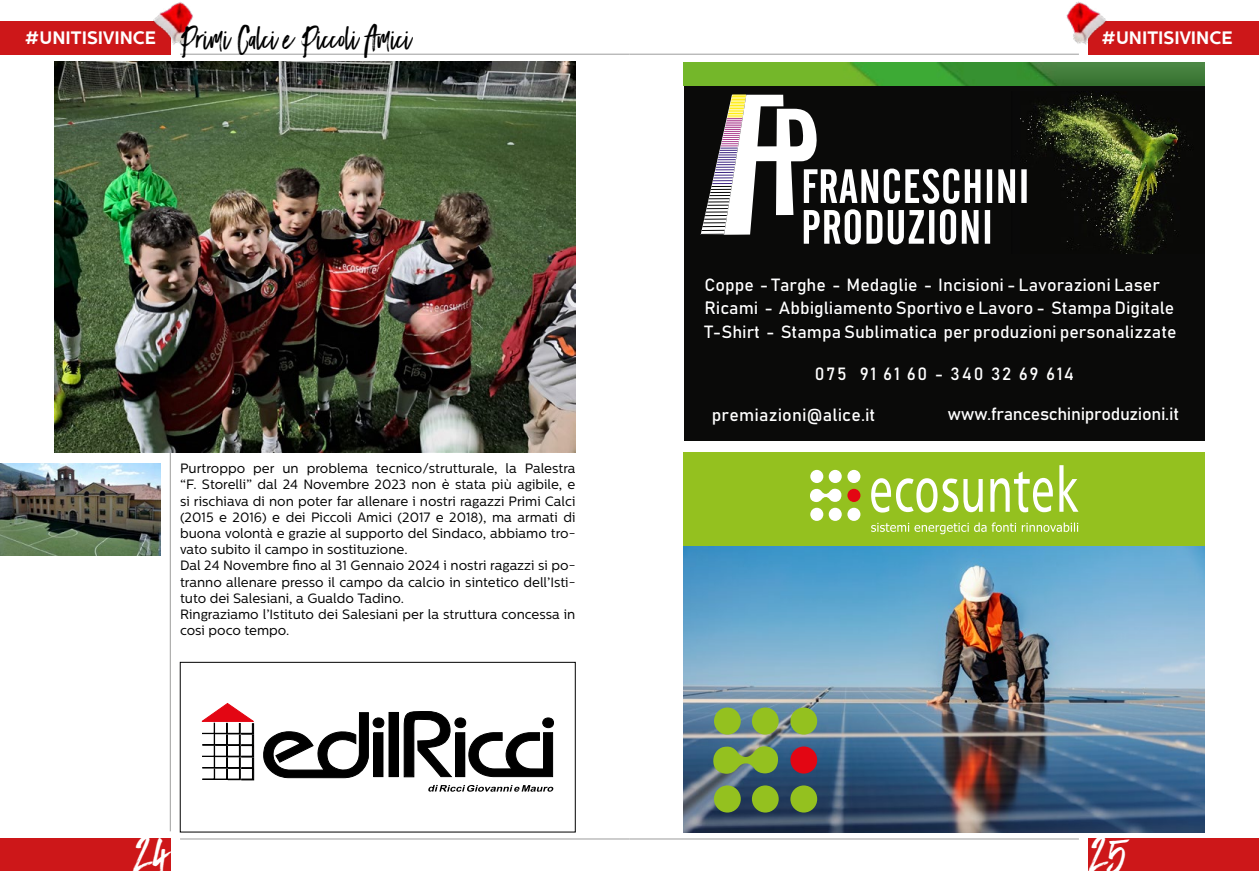
<style>
.page{position:relative;width:1259px;height:893px;background:#fff}
.page>*{position:absolute;margin:0;border:0;box-sizing:border-box;transform-origin:0 0}
.t1{font:45px "Black Diamond";color:#fff}
.t2{font:28.5px "Black Diamond";color:#000}
.t3{font:700 18px "Centrale Sans";color:#fff}
.t4{font:17.55px/23.5px "Bahnschrift";color:#fff}
.t5{font:17.55px "Bahnschrift";letter-spacing:-.02em;color:#fff}
.t6{font:17.55px "Bahnschrift";letter-spacing:.095em;color:#fff}
.t7{font:13.5px/16.2px "Centrale Sans";color:#000}
</style>
<div class="page">
<div style="left:1088px;top:21px;width:171px;height:33px;background:#cd1719"></div>
<div style="left:0;top:21px;width:171px;height:33px;background:#cd1719"></div>
<div style="left:0;top:839px;width:170px;height:32px;background:#cd1719"></div>
<div style="left:1088px;top:839px;width:171px;height:32px;background:#cd1719"></div>
<hr style="left:180px;top:54px;width:449px;height:1px;background:#9d9d9c">
<hr style="left:629px;top:54px;width:450px;height:1px;background:#9d9d9c">
<hr style="left:180px;top:839px;width:449px;height:1px;background:#9d9d9c">
<hr style="left:629px;top:839px;width:450px;height:1px;background:#9d9d9c">
<img style="left:153px;top:2px;width:40px;height:43px">
<img style="left:1066px;top:1px;width:41px;height:44px">
<hr style="left:170px;top:62px;width:1px;height:769px;background:#9d9d9c">
<img style="left:0;top:463px;width:160px;height:93px">
<img style="left:54px;top:62px;width:521px;height:391px">
<svg style="left:202px;top:703px;width:52px;height:77px"></svg>
<div style="left:389px;top:712px;width:9px;height:65px;background:#000"></div>
<svg style="left:263px;top:712px;width:121px;height:66px"></svg>
<svg style="left:404px;top:711px;width:149px;height:66px"></svg>
<svg style="left:428px;top:785px;width:125px;height:7px"></svg>
<div style="left:180px;top:662px;width:395px;height:170px;border:1px solid #000"></div>
<div style="left:684px;top:67px;width:521px;height:373px;background:#0a0a09"></div>
<img style="left:684px;top:62px;width:521px;height:23px">
<img style="left:1026px;top:93px;width:163px;height:161px">
<svg style="left:700px;top:95px;width:326px;height:149px"></svg>
<div style="left:683px;top:453px;width:522px;height:379px;background:#94c11f"></div>
<img style="left:683px;top:547px;width:522px;height:285px">
<div style="left:752px;top:785px;width:26px;height:27px;background:#94c11f;border-radius:50%"></div>
<div style="left:790px;top:785px;width:27px;height:27px;background:#94c11f;border-radius:50%"></div>
<div style="left:714px;top:785px;width:27px;height:27px;background:#94c11f;border-radius:50%"></div>
<div style="left:790px;top:746px;width:27px;height:28px;background:#e30613;border-radius:50%"></div>
<div style="left:790px;top:707px;width:27px;height:28px;background:#94c11f;border-radius:50%"></div>
<div style="left:752px;top:707px;width:26px;height:28px;background:#94c11f;border-radius:50%"></div>
<div style="left:714px;top:707px;width:27px;height:28px;background:#94c11f;border-radius:50%"></div>
<svg style="left:713px;top:746px;width:65px;height:28px"></svg>
<div style="left:828px;top:508px;width:13px;height:13px;background:#fff;border-radius:50%"></div>
<div style="left:847px;top:508px;width:13px;height:13px;background:#fff;border-radius:50%"></div>
<div style="left:810px;top:508px;width:13px;height:13px;background:#fff;border-radius:50%"></div>
<div style="left:847px;top:489px;width:13px;height:13px;background:#e30613;border-radius:50%"></div>
<div style="left:847px;top:470px;width:13px;height:13px;background:#fff;border-radius:50%"></div>
<div style="left:828px;top:470px;width:13px;height:13px;background:#fff;border-radius:50%"></div>
<div style="left:810px;top:470px;width:13px;height:13px;background:#fff;border-radius:50%"></div>
<svg style="left:810px;top:489px;width:31px;height:13px"></svg>
<svg style="left:1059px;top:465px;width:19px;height:47px"></svg>
<svg style="left:990px;top:471px;width:63px;height:41px"></svg>
<svg style="left:871px;top:478px;width:111px;height:35px"></svg>
<svg style="left:871px;top:522px;width:207px;height:12px"></svg>
<h2 class="t2" style="left:180px;top:21px;width:233px">Primi Calci e Piccoli Amici</h2>
<h3 class="t3" style="left:25px;top:27px;width:132px">#UNITISIVINCE</h3>
<h3 class="t3" style="left:1101px;top:27px;width:132px">#UNITISIVINCE</h3>
<p class="t7" style="left:180px;top:460px;width:397px">Purtroppo per un problema tecnico/strutturale, la Palestra “F. Storelli” dal 24 Novembre 2023 non è stata più agibile, e si rischiava di non poter far allenare i nostri ragazzi Primi Calci (2015 e 2016) e dei Piccoli Amici (2017 e 2018), ma armati di buona volontà e grazie al supporto del Sindaco, abbiamo tro&shy;vato subito il campo in sostituzione.<br>Dal 24 Novembre fino al 31 Gennaio 2024 i nostri ragazzi si po&shy;tranno allenare presso il campo da calcio in sintetico dell’Isti&shy;tuto dei Salesiani, a Gualdo Tadino.<br>Ringraziamo l’Istituto dei Salesiani per la struttura concessa in cosi poco tempo.</p>
<p class="t4" style="left:704px;top:272px;width:474px">Coppe - Targhe - Medaglie - Incisioni - Lavorazioni Laser<br>Ricami - Abbigliamento Sportivo e Lavoro - Stampa Digitale<br>T-Shirt - Stampa Sublimatica per produzioni personalizzate</p>
<p class="t6" style="left:815px;top:363px;width:261px">075 91 61 60 - 340 32 69 614</p>
<p class="t4" style="left:712px;top:402px;width:165px">premiazioni@alice.it</p>
<p class="t5" style="left:947px;top:403px;width:233px">www.franceschiniproduzioni.it</p>
<h1 class="t1" style="left:133px;top:823px;width:39px">24</h1>
<h1 class="t1" style="left:1088px;top:823px;width:38px">25</h1>
</div>
